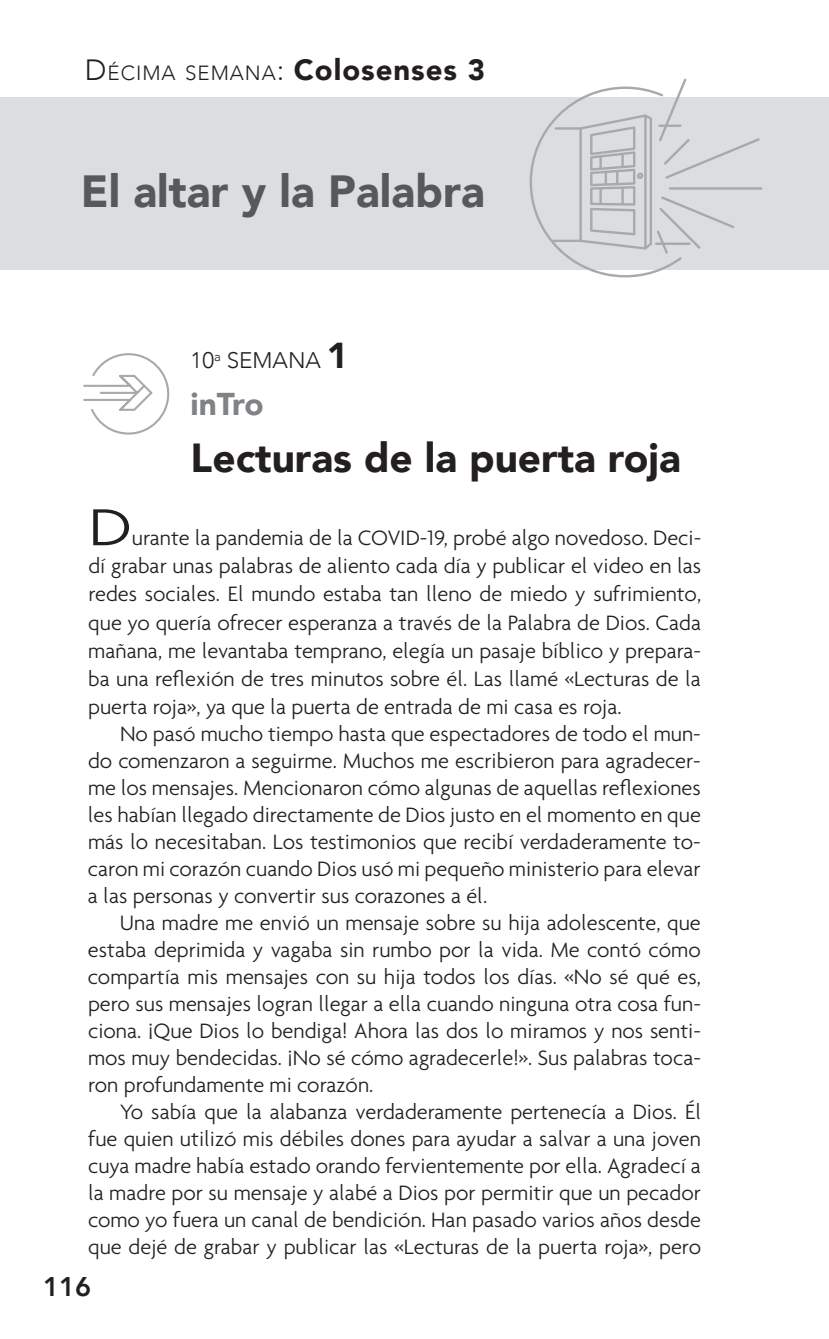
<style>
.page{position:relative;width:829px;height:1339px;background:#fff}
.page>*{position:absolute;margin:0;border:0;box-sizing:border-box;transform-origin:0 0}
.t1{font:300 56.25px "Agenda";color:#231f20;scale:1.22 1}
.t2{font:900 45px "Avenir";color:#57585a}
.t3{font:900 40.5px "Avenir";color:#231f20}
.t4{font:900 31.5px "Avenir";letter-spacing:-.01em;color:#808285}
.t5{font:800 27px "Avenir";color:#231f20}
.t6{font:300 22.5px/27px "Agenda";color:#231f20;text-align:justify}
.t7{font:300 22.5px "Avenir";color:#231f20}
.t8{font:300 20.47px "Avenir";letter-spacing:.045em;color:#231f20}
.s1{font-size:29.25px}
.s2{font-weight:900;font-size:29.25px}
.s3{font-weight:900;font-size:36px}
</style>
<div class="page">
<div style="left:0;top:97px;width:828px;height:173px;background:#dcdddf"></div>
<svg style="left:83px;top:353px;width:87px;height:82px"></svg>
<hr style="left:668px;top:187px;width:94px;height:3px;background:#a8a9ad">
<svg style="left:529px;top:78px;width:230px;height:199px"></svg>
<p class="t8" style="left:85px;top:61px;width:401px"><span class="s1">D</span> ÉCIMA SEMANA<span class="s1">:</span> <span class="s2">Colosenses 3</span></p>
<h2 class="t2" style="left:81px;top:153px;width:405px">El altar y la Palabra</h2>
<p class="t7" style="left:190px;top:347px;width:159px">10<sup>a</sup> SEMANA <span class="s3">1</span></p>
<h3 class="t4" style="left:190px;top:377px;width:74px">inTro</h3>
<h3 class="t3" style="left:190px;top:424px;width:491px">Lecturas de la puerta roja</h3>
<h1 class="t1" style="left:88px;top:494px;width:37px">D</h1>
<p class="t6" style="left:88px;top:524px;width:614px;line-height:28.1px;text-indent:44px">urante la pandemia de la COVID-19, probé algo novedoso. Deci&shy;dí grabar unas palabras de aliento cada día y publicar el video en las redes sociales. El mundo estaba tan lleno de miedo y sufrimiento, que yo quería ofrecer esperanza a través de la Palabra de Dios. Cada mañana, me levantaba temprano, elegía un pasaje bíblico y prepara&shy;ba una reflexión de tres minutos sobre él. Las llamé «Lecturas de la puerta roja», ya que la puerta de entrada de mi casa es roja.</p>
<p class="t6" style="left:88px;top:720px;width:614px;text-indent:32px">No pasó mucho tiempo hasta que espectadores de todo el mun&shy;do comenzaron a seguirme. Muchos me escribieron para agradecer&shy;me los mensajes. Mencionaron cómo algunas de aquellas reflexiones les habían llegado directamente de Dios justo en el momento en que más lo necesitaban. Los testimonios que recibí verdaderamente to&shy;caron mi corazón cuando Dios usó mi pequeño ministerio para elevar a las personas y convertir sus corazones a él.</p>
<p class="t6" style="left:88px;top:909px;width:614px;text-indent:32px">Una madre me envió un mensaje sobre su hija adolescente, que estaba deprimida y vagaba sin rumbo por la vida. Me contó cómo compartía mis mensajes con su hija todos los días. «No sé qué es, pero sus mensajes logran llegar a ella cuando ninguna otra cosa fun&shy;ciona. ¡Que Dios lo bendiga! Ahora las dos lo miramos y nos senti&shy;mos muy bendecidas. ¡No sé cómo agradecerle!». Sus palabras toca&shy;ron profundamente mi corazón.</p>
<p class="t6" style="left:88px;top:1098px;width:614px;text-indent:32px">Yo sabía que la alabanza verdaderamente pertenecía a Dios. Él fue quien utilizó mis débiles dones para ayudar a salvar a una joven cuya madre había estado orando fervientemente por ella. Agradecí a la madre por su mensaje y alabé a Dios por permitir que un pecador como yo fuera un canal de bendición. Han pasado varios años desde que dejé de grabar y publicar las «Lecturas de la puerta roja», pero</p>
<p class="t5" style="left:43px;top:1266px;width:49px">116</p>
</div>
